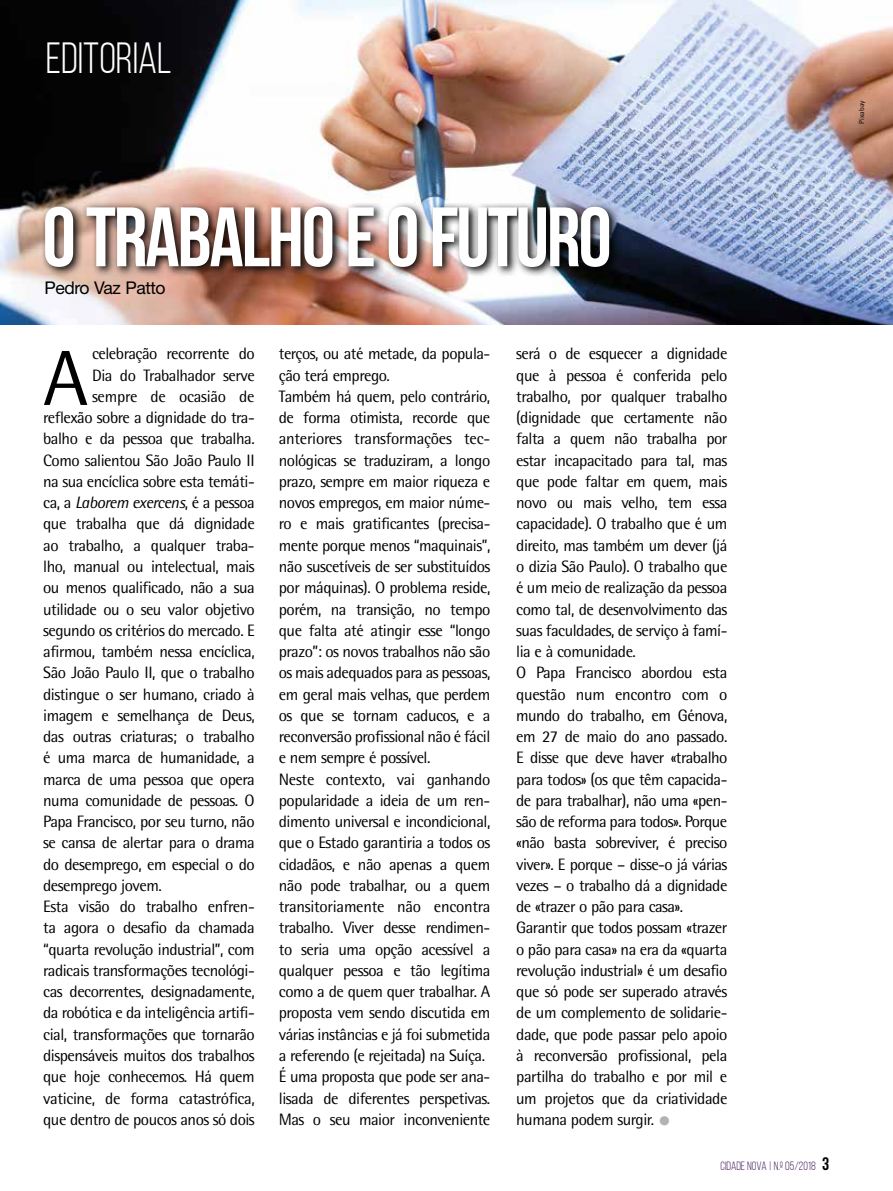
<style>
.page{position:relative;width:893px;height:1191px;background:#fff}
.page>*{position:absolute;margin:0;border:0;box-sizing:border-box;transform-origin:0 0}
.t1{font:700 84px "Bebas Neue";letter-spacing:-.025em;color:#fff}
.t2{font:78.15px "Rotis Semi Sans Std";color:#000}
.t3{font:43.5px "Bebas Neue";color:#fff}
.t4{font:17.55px "Helvetica Neue";letter-spacing:-.025em;color:#000}
.t5{font:16.5px/21.3px "Rotis Semi Sans Std";letter-spacing:-.03em;color:#000}
.t6{font:italic 16.5px "Rotis Semi Sans Std";letter-spacing:-.03em;color:#000}
.t7{font:12px "Bebas Neue";color:#4d2765}
.t8{font:7.5px "Rotis Semi Sans";color:#000}
.s1{font-style:normal}
.s2{font-size:25.5px;color:#b3b2b2}
.s3{font-weight:700;font-size:18px;color:#000}
</style>
<div class="page">
<img style="left:0;top:0;width:893px;height:325px">
<img style="left:40px;top:201px;width:580px;height:77px">
<h3 class="t3" style="left:46px;top:35px;width:127px">EDITORIAL</h3>
<p class="t8" style="left:857px;top:123px;width:24px;rotate:-90deg">Pixabay</p>
<h1 class="t1" style="left:43px;top:191px;width:571px">O TRABALHO E O FUTURO</h1>
<p class="t4" style="left:45px;top:277px;width:122px">Pedro Vaz Patto</p>
<h2 class="t2" style="left:43px;top:332px;width:46px">A</h2>
<p class="t5" style="left:92px;top:343px;width:164px">celebração recorrente do</p>
<p class="t5" style="left:92px;top:364px;width:164px">Dia do Trabalhador serve</p>
<p class="t5" style="left:92px;top:385px;width:164px">sempre de ocasião de</p>
<p class="t5" style="left:43px;top:407px;width:213px">reflexão sobre a dignidade do tra-</p>
<p class="t5" style="left:43px;top:428px;width:213px">balho e da pessoa que trabalha.</p>
<p class="t5" style="left:43px;top:449px;width:213px">Como salientou São João Paulo II</p>
<p class="t5" style="left:43px;top:470px;width:213px">na sua encíclica sobre esta temáti-</p>
<p class="t6" style="left:43px;top:492px;width:213px"><span class="s1">ca, a</span> Laborem exercens<span class="s1">, é a pessoa</span></p>
<p class="t5" style="left:43px;top:513px;width:213px">que trabalha que dá dignidade</p>
<p class="t5" style="left:43px;top:534px;width:213px">ao trabalho, a qualquer traba-</p>
<p class="t5" style="left:43px;top:555px;width:213px">lho, manual ou intelectual, mais</p>
<p class="t5" style="left:43px;top:577px;width:213px">ou menos qualificado, não a sua</p>
<p class="t5" style="left:43px;top:598px;width:213px">utilidade ou o seu valor objetivo</p>
<p class="t5" style="left:43px;top:619px;width:213px">segundo os critérios do mercado. E</p>
<p class="t5" style="left:43px;top:640px;width:213px">afirmou, também nessa encíclica,</p>
<p class="t5" style="left:43px;top:662px;width:213px">São João Paulo II, que o trabalho</p>
<p class="t5" style="left:43px;top:683px;width:213px">distingue o ser humano, criado à</p>
<p class="t5" style="left:43px;top:704px;width:213px">imagem e semelhança de Deus,</p>
<p class="t5" style="left:43px;top:725px;width:213px">das outras criaturas; o trabalho</p>
<p class="t5" style="left:43px;top:747px;width:213px">é uma marca de humanidade, a</p>
<p class="t5" style="left:43px;top:768px;width:213px">marca de uma pessoa que opera</p>
<p class="t5" style="left:43px;top:789px;width:213px">numa comunidade de pessoas. O</p>
<p class="t5" style="left:43px;top:810px;width:213px">Papa Francisco, por seu turno, não</p>
<p class="t5" style="left:43px;top:832px;width:213px">se cansa de alertar para o drama</p>
<p class="t5" style="left:43px;top:853px;width:213px">do desemprego, em especial o do</p>
<p class="t5" style="left:43px;top:874px;width:120px">desemprego jovem.</p>
<p class="t5" style="left:43px;top:895px;width:213px">Esta visão do trabalho enfren-</p>
<p class="t5" style="left:43px;top:917px;width:213px">ta agora o desafio da chamada</p>
<p class="t5" style="left:43px;top:938px;width:213px">“quarta revolução industrial”, com</p>
<p class="t5" style="left:43px;top:959px;width:213px">radicais transformações tecnológi-</p>
<p class="t5" style="left:43px;top:980px;width:213px">cas decorrentes, designadamente,</p>
<p class="t5" style="left:43px;top:1002px;width:213px">da robótica e da inteligência artifi-</p>
<p class="t5" style="left:43px;top:1023px;width:213px">cial, transformações que tornarão</p>
<p class="t5" style="left:43px;top:1044px;width:213px">dispensáveis muitos dos trabalhos</p>
<p class="t5" style="left:43px;top:1065px;width:213px">que hoje conhecemos. Há quem</p>
<p class="t5" style="left:43px;top:1087px;width:213px">vaticine, de forma catastrófica,</p>
<p class="t5" style="left:43px;top:1108px;width:213px">que dentro de poucos anos só dois</p>
<p class="t5" style="left:279px;top:343px;width:213px">terços, ou até metade, da popula&shy;ção terá emprego.<br>Também há quem, pelo contrário, de forma otimista, recorde que anteriores transformações tec&shy;nológicas se traduziram, a longo prazo, sempre em maior riqueza e novos empregos, em maior núme&shy;ro e mais gratificantes (precisa&shy;mente porque menos “maquinais”, não suscetíveis de ser substituídos por máquinas). O problema reside, porém, na transição, no tempo que falta até atingir esse “longo prazo”: os novos trabalhos não são os mais adequados para as pessoas, em geral mais velhas, que perdem os que se tornam caducos, e a reconversão profissional não é fácil e nem sempre é possível.<br>Neste contexto, vai ganhando popularidade a ideia de um ren&shy;dimento universal e incondicional, que o Estado garantiria a todos os cidadãos, e não apenas a quem não pode trabalhar, ou a quem transitoriamente não encontra trabalho. Viver desse rendimen&shy;to seria uma opção acessível a qualquer pessoa e tão legítima como a de quem quer trabalhar. A proposta vem sendo discutida em várias instâncias e já foi submetida a referendo (e rejeitada) na Suíça.<br>É uma proposta que pode ser ana&shy;lisada de diferentes perspetivas.<br>Mas o seu maior inconveniente</p>
<p class="t5" style="left:516px;top:343px;width:213px">será o de esquecer a dignidade que à pessoa é conferida pelo trabalho, por qualquer trabalho (dignidade que certamente não falta a quem não trabalha por estar incapacitado para tal, mas que pode faltar em quem, mais novo ou mais velho, tem essa capacidade). O trabalho que é um direito, mas também um dever (já o dizia São Paulo). O trabalho que é um meio de realização da pessoa como tal, de desenvolvimento das suas faculdades, de serviço à famí&shy;lia e à comunidade.<br>O Papa Francisco abordou esta questão num encontro com o mundo do trabalho, em Génova, em 27 de maio do ano passado.<br>E disse que deve haver «trabalho para todos» (os que têm capacida&shy;de para trabalhar), não uma «pen&shy;são de reforma para todos». Porque «não basta sobreviver, é preciso viver». E porque – disse-o já várias vezes – o trabalho dá a dignidade de «trazer o pão para casa».<br>Garantir que todos possam «trazer o pão para casa» na era da «quarta revolução industrial» é um desafio que só pode ser superado através de um complemento de solidarie&shy;dade, que pode passar pelo apoio à reconversão profissional, pela partilha do trabalho e por mil e um projetos que da criatividade humana podem surgir. <span class="s2">•</span></p>
<p class="t7" style="left:720px;top:1159px;width:110px">CIDADE NOVA | N.º 05/2018 <span class="s3">3</span></p>
</div>
